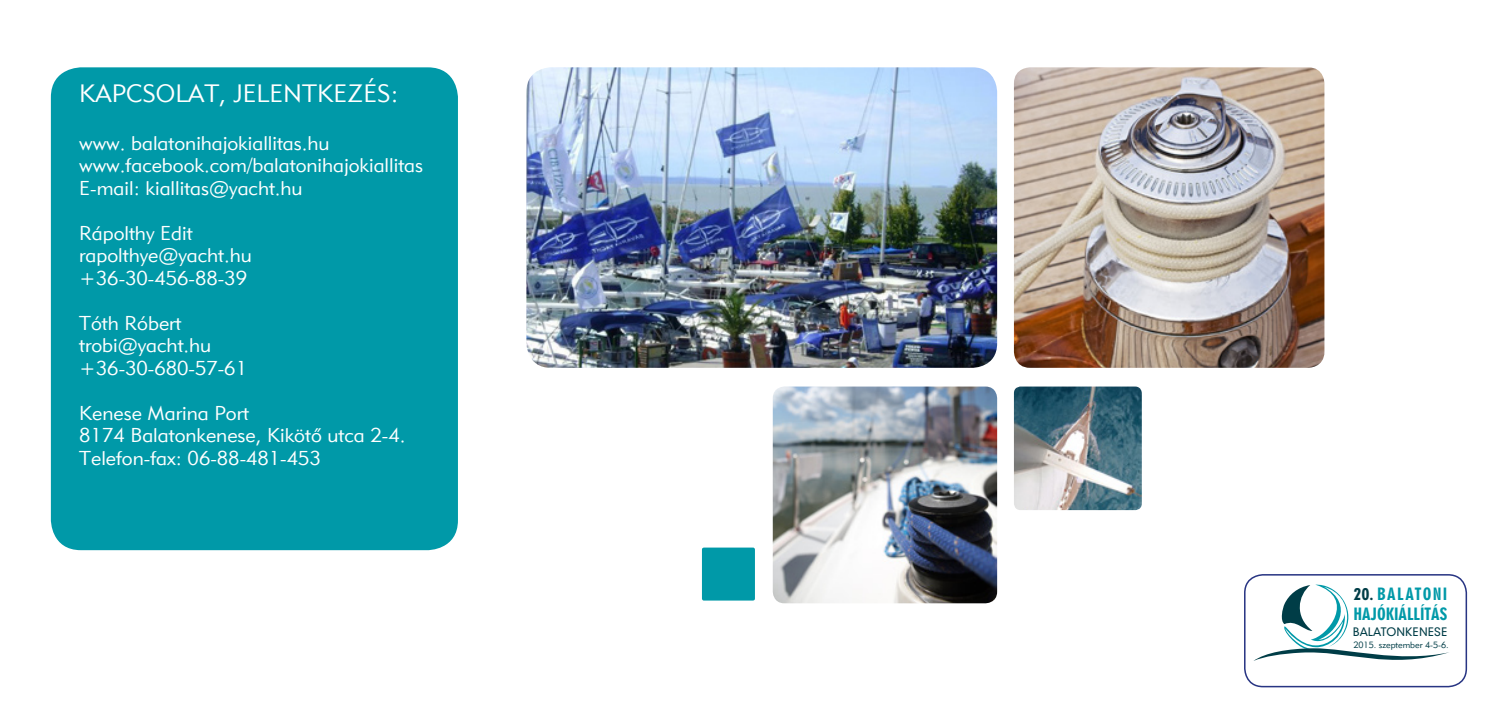
<style>
.page{position:relative;width:1489px;height:709px;background:#fff}
.page>*{position:absolute;margin:0;border:0;box-sizing:border-box;transform-origin:0 0}
.t1{font:300 25px "H Geometric 415";color:#fff}
.t2{font:300 20px/22.5px "H Geometric 415";color:#fff}
.t3{font:900 condensed 16.25px "H Geometric 706";color:#0099a8}
.t4{font:900 condensed 16.25px "H Geometric 706";letter-spacing:.08em;color:#0099a8}
.t5{font:500 11.25px "H Geometric 706";color:#003d47}
.t6{font:300 9px "H Geometric 415";color:#003d47}
.s1{color:#003d47}
</style>
<div class="page">
<div style="left:51px;top:67px;width:407px;height:483px;background:#0099a8;border-radius:30px"></div>
<img style="left:526px;top:67px;width:471px;height:301px">
<div style="left:1243px;top:574px;width:223px;height:113px;border:2px solid #283583;border-radius:18px"></div>
<svg style="left:1253px;top:584px;width:196px;height:77px"></svg>
<img style="left:1013px;top:67px;width:311px;height:301px">
<img style="left:772px;top:386px;width:225px;height:217px">
<div style="left:702px;top:547px;width:53px;height:53px;background:#0099a8;border-radius:2px"></div>
<img style="left:1013px;top:386px;width:128px;height:124px">
<p class="t1" style="left:79px;top:78px;width:321px">KAPCSOLAT, JELENTKEZÉS:</p>
<p class="t2" style="left:79px;top:131px;width:345px">www. balatonihajokiallitas.hu www.facebook.com/balatonihajokiallitas<br>E-mail: kiallitas@yacht.hu</p>
<p class="t2" style="left:79px;top:221px;width:174px">Rápolthy Edit rapolthye@yacht.hu +36-30-456-88-39</p>
<p class="t2" style="left:79px;top:311px;width:169px">Tóth Róbert trobi@yacht.hu +36-30-680-57-61</p>
<p class="t2" style="left:79px;top:401px;width:328px">Kenese Marina Port<br>8174 Balatonkenese, Kikötő utca 2-4.<br>Telefon-fax: 06-88-481-453</p>
<p class="t4" style="left:1353px;top:585px;width:95px"><span class="s1">20.</span> BALATONI</p>
<p class="t3" style="left:1353px;top:605px;width:95px">HAJÓKIÁLLÍTÁS</p>
<p class="t6" style="left:1353px;top:641px;width:97px">2015. szeptember 4-5-6.</p>
<p class="t5" style="left:1352px;top:625px;width:96px">BALATONKENESE</p>
</div>
